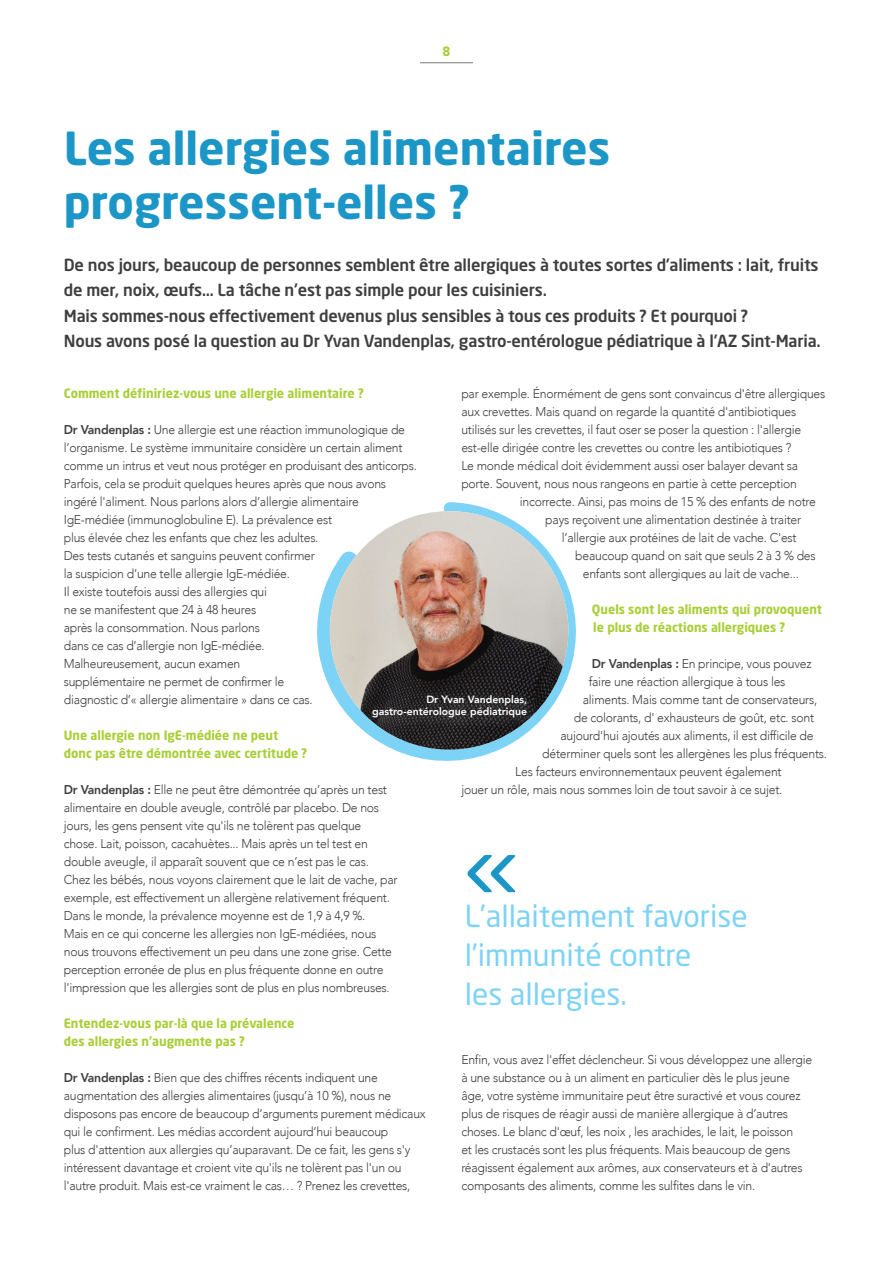
<style>
.page{position:relative;width:893px;height:1263px;background:#fff}
.page>*{position:absolute;margin:0;border:0;box-sizing:border-box;transform-origin:0 0}
.t1{font:90px "Neo Sans Pro";color:#1b96c7}
.t2{font:700 45px/54px "Neo Sans Pro";color:#1b96c7}
.t3{font:30px/39px "Neo Sans Pro";color:#7cd3f6}
.t4{font:500 16.5px/25.5px "Neo Sans Pro";letter-spacing:-.01em;color:#3e3e3f}
.t5{font:900 13.5px "Avenir";color:#a9cf38}
.t6{font:300 12.75px/18px "Avenir";letter-spacing:-.02em;color:#3e3e3f;scale:.96 1}
.t7{font:700 12.75px/18px "Neo Sans Pro";color:#a9cf38}
.t8{font:800 10.5px/12.6px "Avenir";color:#fff;text-align:right}
.s1{font-weight:800}
</style>
<div class="page">
<svg style="left:317px;top:502px;width:259px;height:259px"></svg>
<img style="left:330px;top:511px;width:238px;height:239px;border-radius:119px">
<div style="left:371px;top:693px;width:169px;height:38px;background:#fff;opacity:.2"></div>
<div style="left:363px;top:686px;width:173px;height:40px;background:#fff;opacity:.13"></div>
<hr style="left:420px;top:62px;width:53px;height:1px;background:#939598">
<p class="t5" style="left:442px;top:40px;width:9px">8</p>
<h2 class="t2" style="left:64px;top:120px;width:548px">Les allergies alimentaires progressent-elles ?</h2>
<p class="t4" style="left:64px;top:252px;width:759px">De nos jours, beaucoup de personnes semblent être allergiques à toutes sortes d’aliments : lait, fruits de mer, noix, œufs… La tâche n'est pas simple pour les cuisiniers.<br>Mais sommes-nous effectivement devenus plus sensibles à tous ces produits ? Et pourquoi ?<br>Nous avons posé la question au Dr Yvan Vandenplas, gastro-entérologue pédiatrique à l'AZ Sint-Maria.</p>
<p class="t7" style="left:64px;top:383px;width:302px">Comment définiriez-vous une allergie alimentaire ?</p>
<p class="t6" style="left:64px;top:420px;width:369px"><span class="s1">Dr Vandenplas :</span> Une allergie est une réaction immunologique de l’organisme. Le système immunitaire considère un certain aliment comme un intrus et veut nous protéger en produisant des anticorps.<br>Parfois, cela se produit quelques heures après que nous avons ingéré l'aliment. Nous parlons alors d’allergie alimentaire IgE-médiée (immunoglobuline E). La prévalence est<br>plus élevée chez les enfants que chez les adultes.<br>Des tests cutanés et sanguins peuvent confirmer<br>la suspicion d’une telle allergie IgE-médiée.<br>Il existe toutefois aussi des allergies qui<br>ne se manifestent que 24 à 48 heures<br>après la consommation. Nous parlons<br>dans ce cas d’allergie non IgE-médiée.<br>Malheureusement, aucun examen<br>supplémentaire ne permet de confirmer le<br>diagnostic d’« allergie alimentaire » dans ce cas.</p>
<p class="t7" style="left:64px;top:725px;width:245px">Une allergie non IgE-médiée ne peut donc pas être démontrée avec certitude ?</p>
<p class="t6" style="left:64px;top:780px;width:349px"><span class="s1">Dr Vandenplas :</span> Elle ne peut être démontrée qu’après un test alimentaire en double aveugle, contrôlé par placebo. De nos jours, les gens pensent vite qu'ils ne tolèrent pas quelque chose. Lait, poisson, cacahuètes... Mais après un tel test en double aveugle, il apparaît souvent que ce n’est pas le cas.<br>Chez les bébés, nous voyons clairement que le lait de vache, par exemple, est effectivement un allergène relativement fréquent.<br>Dans le monde, la prévalence moyenne est de 1,9 à 4,9 %.<br>Mais en ce qui concerne les allergies non IgE-médiées, nous nous trouvons effectivement un peu dans une zone grise. Cette perception erronée de plus en plus fréquente donne en outre l'impression que les allergies sont de plus en plus nombreuses.</p>
<p class="t7" style="left:64px;top:1013px;width:232px">Entendez-vous par-là que la prévalence des allergies n'augmente pas ?</p>
<p class="t6" style="left:64px;top:1068px;width:379px"><span class="s1">Dr Vandenplas :</span> Bien que des chiffres récents indiquent une augmentation des allergies alimentaires (jusqu’à 10 %), nous ne disposons pas encore de beaucoup d’arguments purement médicaux qui le confirment. Les médias accordent aujourd’hui beaucoup<br>plus d'attention aux allergies qu’auparavant. De ce fait, les gens s'y intéressent davantage et croient vite qu'ils ne tolèrent pas l'un ou l'autre produit. Mais est-ce vraiment le cas… ? Prenez les crevettes,</p>
<p class="t6" style="left:461px;top:384px;width:381px">par exemple. Énormément de gens sont convaincus d'être allergiques</p>
<p class="t6" style="left:461px;top:402px;width:350px">aux crevettes. Mais quand on regarde la quantité d'antibiotiques</p>
<p class="t6" style="left:461px;top:420px;width:355px">utilisés sur les crevettes, il faut oser se poser la question : l'allergie</p>
<p class="t6" style="left:461px;top:438px;width:345px">est-elle dirigée contre les crevettes ou contre les antibiotiques ?</p>
<p class="t6" style="left:461px;top:456px;width:352px">Le monde médical doit évidemment aussi oser balayer devant sa</p>
<p class="t6" style="left:461px;top:474px;width:351px">porte. Souvent, nous nous rangeons en partie à cette perception</p>
<p class="t6" style="left:520px;top:492px;width:310px">incorrecte. Ainsi, pas moins de 15 % des enfants de notre</p>
<p class="t6" style="left:545px;top:510px;width:268px">pays reçoivent une alimentation destinée à traiter</p>
<p class="t6" style="left:562px;top:528px;width:246px">l’allergie aux protéines de lait de vache. C'est</p>
<p class="t6" style="left:575px;top:546px;width:252px">beaucoup quand on sait que seuls 2 à 3 % des</p>
<p class="t6" style="left:583px;top:564px;width:227px">enfants sont allergiques au lait de vache...</p>
<p class="t7" style="left:592px;top:599px;width:232px">Quels sont les aliments qui provoquent le plus de réactions allergiques ?</p>
<p class="t6" style="left:592px;top:654px;width:230px"><span class="s1">Dr Vandenplas :</span> En principe, vous pouvez</p>
<p class="t6" style="left:589px;top:672px;width:206px">faire une réaction allergique à tous les</p>
<p class="t6" style="left:583px;top:690px;width:246px">aliments. Mais comme tant de conservateurs,</p>
<p class="t6" style="left:574px;top:708px;width:252px">de colorants, d' exhausteurs de goût, etc. sont</p>
<p class="t6" style="left:560px;top:726px;width:265px">aujourd'hui ajoutés aux aliments, il est difficile de</p>
<p class="t6" style="left:542px;top:744px;width:298px">déterminer quels sont les allergènes les plus fréquents.</p>
<p class="t6" style="left:515px;top:762px;width:279px">Les facteurs environnementaux peuvent également</p>
<p class="t6" style="left:461px;top:780px;width:336px">jouer un rôle, mais nous sommes loin de tout savoir à ce sujet.</p>
<p class="t8" style="left:372px;top:693px;width:157px">Dr Yvan Vandenplas, gastro-entérologue pédiatrique</p>
<h1 class="t1" style="left:465px;top:810px;width:57px">«</h1>
<h3 class="t3" style="left:465px;top:896px;width:285px">L’allaitement favorise l’immunité contre<br>les allergies.</h3>
<p class="t6" style="left:461px;top:1050px;width:367px">Enfin, vous avez l'effet déclencheur. Si vous développez une allergie à une substance ou à un aliment en particulier dès le plus jeune âge, votre système immunitaire peut être suractivé et vous courez plus de risques de réagir aussi de manière allergique à d’autres choses. Le blanc d'œuf, les noix , les arachides, le lait, le poisson<br>et les crustacés sont les plus fréquents. Mais beaucoup de gens réagissent également aux arômes, aux conservateurs et à d'autres composants des aliments, comme les sulfites dans le vin.</p>
</div>
